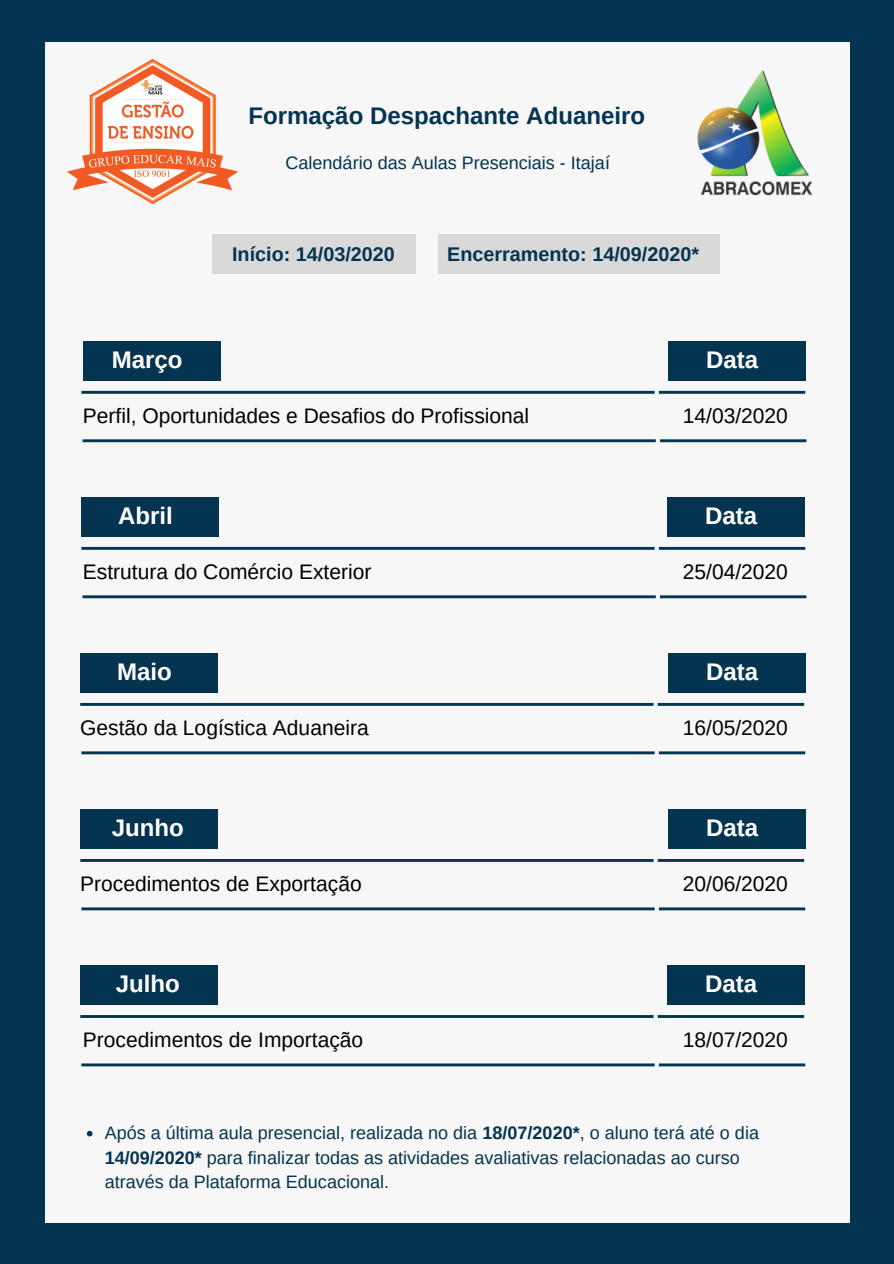
<style>
.page{position:relative;width:894px;height:1264px;background:#fff}
.page>*{position:absolute;margin:0;border:0;box-sizing:border-box;transform-origin:0 0}
.t1{font:700 24px "Arimo";color:#fff}
.t2{font:700 24px "Arimo";color:#043450}
.t3{font:21px "Arimo";color:#000}
.t4{font:700 19.8px "Arimo";color:#043450}
.t5{font:18px/24.8px "Arimo";color:#043450}
.s1{font-weight:700}
</style>
<div class="page">
<div style="left:0;top:0;width:893px;height:1263px;background:#043450"></div>
<div style="left:45px;top:42px;width:804px;height:1180px;background:#f7f7f7"></div>
<div style="left:212px;top:234px;width:204px;height:40px;background:#d9d9d9"></div>
<div style="left:438px;top:234px;width:281px;height:40px;background:#d9d9d9"></div>
<img style="left:697px;top:70px;width:116px;height:126px">
<svg style="left:82px;top:439px;width:724px;height:3px;background:#204a63"></svg>
<div style="left:83px;top:341px;width:137px;height:39px;background:#043450"></div>
<div style="left:81px;top:497px;width:138px;height:39px;background:#043450"></div>
<svg style="left:81px;top:391px;width:724px;height:3px;background:#16435c"></svg>
<svg style="left:82px;top:595px;width:724px;height:3px;background:#234c65"></svg>
<svg style="left:81px;top:547px;width:724px;height:3px;background:#13405a"></svg>
<div style="left:80px;top:653px;width:137px;height:39px;background:#043450"></div>
<svg style="left:81px;top:751px;width:724px;height:3px;background:#264f67"></svg>
<svg style="left:80px;top:703px;width:723px;height:3px;background:#103d58"></svg>
<div style="left:80px;top:809px;width:137px;height:39px;background:#043450"></div>
<svg style="left:81px;top:907px;width:724px;height:3px;background:#295269"></svg>
<svg style="left:80px;top:859px;width:723px;height:2px"></svg>
<div style="left:80px;top:965px;width:137px;height:39px;background:#043450"></div>
<svg style="left:81px;top:1063px;width:724px;height:3px;background:#2d556c"></svg>
<svg style="left:80px;top:1015px;width:723px;height:2px"></svg>
<div style="left:667px;top:341px;width:138px;height:39px;background:#043450"></div>
<div style="left:666px;top:497px;width:138px;height:39px;background:#043450"></div>
<div style="left:667px;top:653px;width:138px;height:39px;background:#043450"></div>
<div style="left:667px;top:809px;width:138px;height:39px;background:#043450"></div>
<div style="left:666px;top:965px;width:138px;height:39px;background:#043450"></div>
<svg style="left:87px;top:1130px;width:5px;height:6px"></svg>
<img style="left:66px;top:59px;width:173px;height:146px">
<h1 class="t2" style="left:248px;top:103px;width:398px">Formação Despachante Aduaneiro</h1>
<p class="t5" style="left:285px;top:150px;width:326px">Calendário das Aulas Presenciais - Itajaí</p>
<h1 class="t1" style="left:112px;top:346px;width:72px">Março</h1>
<p class="t4" style="left:232px;top:243px;width:164px">Início: 14/03/2020</p>
<p class="t4" style="left:447px;top:243px;width:253px">Encerramento: 14/09/2020*</p>
<h1 class="t1" style="left:706px;top:346px;width:54px">Data</h1>
<p class="t3" style="left:83px;top:404px;width:448px">Perfil, Oportunidades e Desafios do Profissional</p>
<p class="t3" style="left:682px;top:404px;width:107px">14/03/2020</p>
<h1 class="t1" style="left:118px;top:502px;width:56px">Abril</h1>
<h1 class="t1" style="left:704px;top:502px;width:54px">Data</h1>
<p class="t3" style="left:83px;top:560px;width:290px">Estrutura do Comércio Exterior</p>
<p class="t3" style="left:682px;top:560px;width:107px">25/04/2020</p>
<h1 class="t1" style="left:117px;top:658px;width:56px">Maio</h1>
<h1 class="t1" style="left:706px;top:658px;width:54px">Data</h1>
<p class="t3" style="left:80px;top:716px;width:290px">Gestão da Logística Aduaneira</p>
<p class="t3" style="left:682px;top:716px;width:107px">16/05/2020</p>
<h1 class="t1" style="left:112px;top:814px;width:74px">Junho</h1>
<h1 class="t1" style="left:706px;top:814px;width:54px">Data</h1>
<p class="t3" style="left:80px;top:872px;width:283px">Procedimentos de Exportação</p>
<p class="t3" style="left:682px;top:872px;width:107px">20/06/2020</p>
<h1 class="t1" style="left:116px;top:970px;width:66px">Julho</h1>
<h1 class="t1" style="left:704px;top:970px;width:54px">Data</h1>
<p class="t3" style="left:83px;top:1028px;width:282px">Procedimentos de Importação</p>
<p class="t3" style="left:682px;top:1028px;width:107px">18/07/2020</p>
<p class="t5" style="left:105px;top:1120px;width:655px">Após a última aula presencial, realizada no dia <span class="s1">18/07/2020*</span>, o aluno terá até o dia<br><span class="s1">14/09/2020*</span> para finalizar todas as atividades avaliativas relacionadas ao curso através da Plataforma Educacional.</p>
</div>
